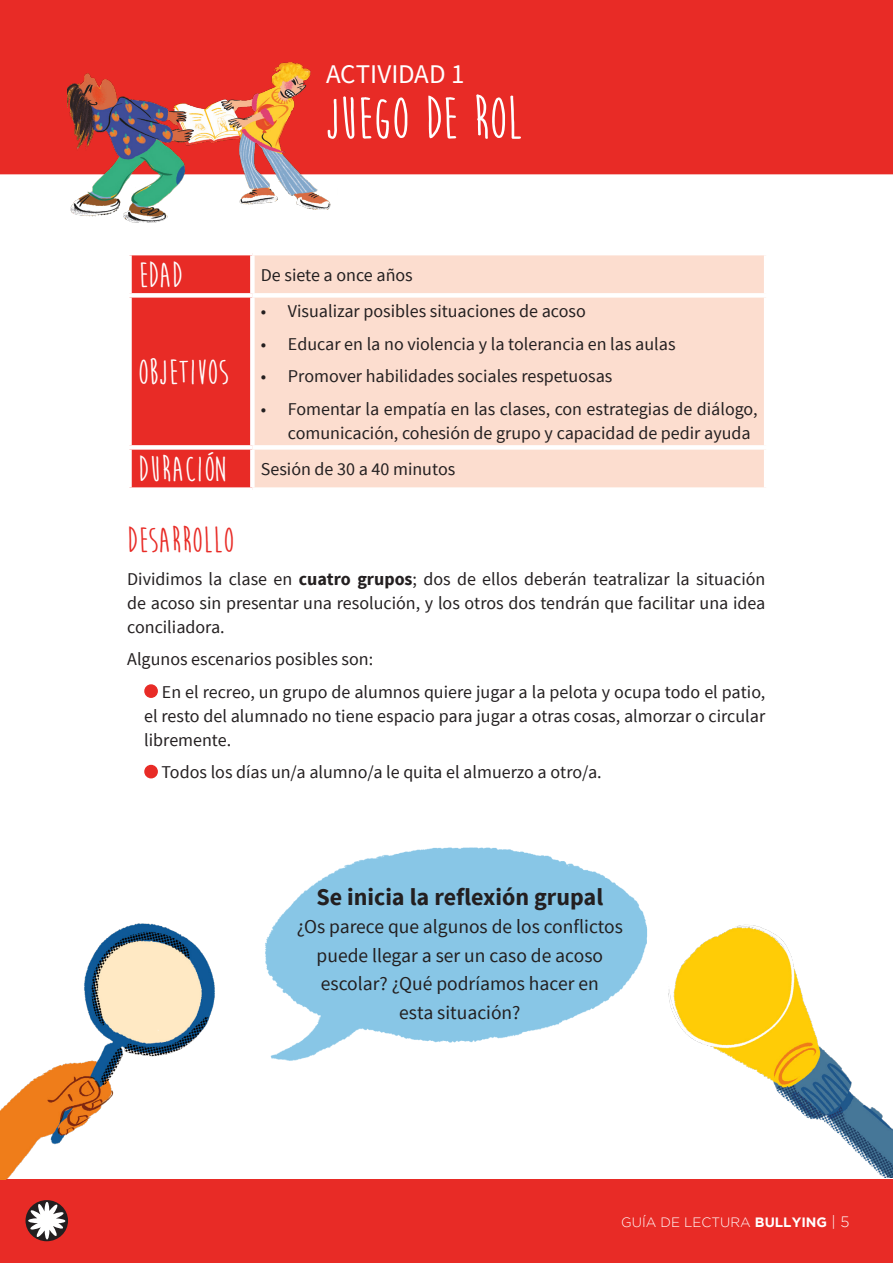
<style>
.page{position:relative;width:893px;height:1263px;background:#fff}
.page>*{position:absolute;margin:0;border:0;box-sizing:border-box;transform-origin:0 0}
.textbase{font:700 60px "Moon Flower";letter-spacing:-.025em;color:#fff}
.text{font:700 36px "Moon Flower";color:#fff}
.text-2{font:700 36px "Moon Flower";color:#e82b26}
.textbase-2{font:27px "Source Sans Variable";letter-spacing:-.005em;color:#fff}
.text-3{font:700 24px "Source Sans Pro";color:#231f20}
.text-4{font:19.5px/28.5px "Source Sans Pro";color:#231f20;text-align:center}
.text-5{font:18px/24px "Source Sans Pro";color:#231f20;text-align:justify}
.t1{font:300 13.5px "Gotham";color:#fff}
.s1{font-weight:700}
.s2{font-size:15px}
</style>
<div class="page">
<div style="left:0;top:1179px;width:893px;height:84px;background:#e82b26"></div>
<div style="left:26px;top:1200px;width:42px;height:41px;background:#231f20;border-radius:50%"></div>
<svg style="left:28px;top:1202px;width:37px;height:37px"></svg>
<div style="left:0;top:0;width:893px;height:174px;background:#e82b26"></div>
<img style="left:68px;top:46px;width:279px;height:177px">
<div style="left:132px;top:255px;width:118px;height:232px;background:#e82b26"></div>
<div style="left:255px;top:255px;width:509px;height:232px;background:#fcddcf"></div>
<div style="left:127px;top:293px;width:125px;height:5px;background:#fff"></div>
<div style="left:252px;top:293px;width:516px;height:5px;background:#fff"></div>
<div style="left:127px;top:445px;width:125px;height:5px;background:#fff"></div>
<div style="left:252px;top:445px;width:516px;height:5px;background:#fff"></div>
<div style="left:145px;top:685px;width:12px;height:12px;background:#e82b26;border-radius:50%"></div>
<div style="left:144px;top:684px;width:14px;height:14px;border:2px solid #e82b26;border-radius:50%"></div>
<div style="left:145px;top:765px;width:12px;height:13px;background:#e82b26;border-radius:50%"></div>
<div style="left:144px;top:765px;width:14px;height:13px;border:2px solid #e82b26;border-radius:50%"></div>
<img style="left:283px;top:847px;width:365px;height:214px">
<img style="left:668px;top:924px;width:225px;height:254px">
<img style="left:0;top:914px;width:283px;height:265px">
<p class="textbase-2" style="left:326px;top:57px;width:140px">ACTIVIDAD 1</p>
<p class="textbase" style="left:326px;top:87px;width:199px">JUEGO DE ROL</p>
<p class="text" style="left:138px;top:256px;width:46px">EDAD</p>
<p class="text-5" style="left:261px;top:263px;width:153px">De siete a once años</p>
<p class="text" style="left:138px;top:353px;width:92px">OBJETIVOS</p>
<p class="text-5" style="left:261px;top:300px;width:326px">• Visualizar posibles situaciones de acoso</p>
<p class="text-5" style="left:261px;top:332px;width:416px">• Educar en la no violencia y la tolerancia en las aulas</p>
<p class="text-5" style="left:261px;top:365px;width:353px">• Promover habilidades sociales respetuosas</p>
<p class="text-5" style="left:288px;top:397px;width:471px;text-indent:-27px">• Fomentar la empatía en las clases, con estrategias de diálogo, comunicación, cohesión de grupo y capacidad de pedir ayuda</p>
<p class="text" style="left:138px;top:451px;width:90px">DURACIÓN</p>
<p class="text-5" style="left:261px;top:458px;width:196px">Sesión de 30 a 40 minutos</p>
<p class="text-2" style="left:127px;top:522px;width:109px">DESARROLLO</p>
<p class="text-5" style="left:127px;top:567px;width:640px">Dividimos la clase en <span class="s1">cuatro grupos</span>; dos de ellos deberán teatralizar la situación de acoso sin presentar una resolución, y los otros dos tendrán que facilitar una idea conciliadora.</p>
<p class="text-5" style="left:127px;top:648px;width:247px">Algunos escenarios posibles son:</p>
<p class="text-5" style="left:144px;top:680px;width:623px;text-indent:18px">En el recreo, un grupo de alumnos quiere jugar a la pelota y ocupa todo el patio, el resto del alumnado no tiene espacio para jugar a otras cosas, almorzar o circular libremente.</p>
<p class="text-5" style="left:162px;top:761px;width:442px">Todos los días un/a alumno/a le quita el almuerzo a otro/a.</p>
<p class="text-3" style="left:316px;top:881px;width:288px">Se inicia la reflexión grupal</p>
<p class="text-4" style="left:297px;top:913px;width:328px">¿Os parece que algunos de los conflictos puede llegar a ser un caso de acoso escolar? ¿Qué podríamos hacer en<br>esta situación?</p>
<p class="t1" style="left:621px;top:1215px;width:230px">GUÍA DE LECTURA <span class="s1">BULLYING</span> <span class="s2">| 5</span></p>
</div>
